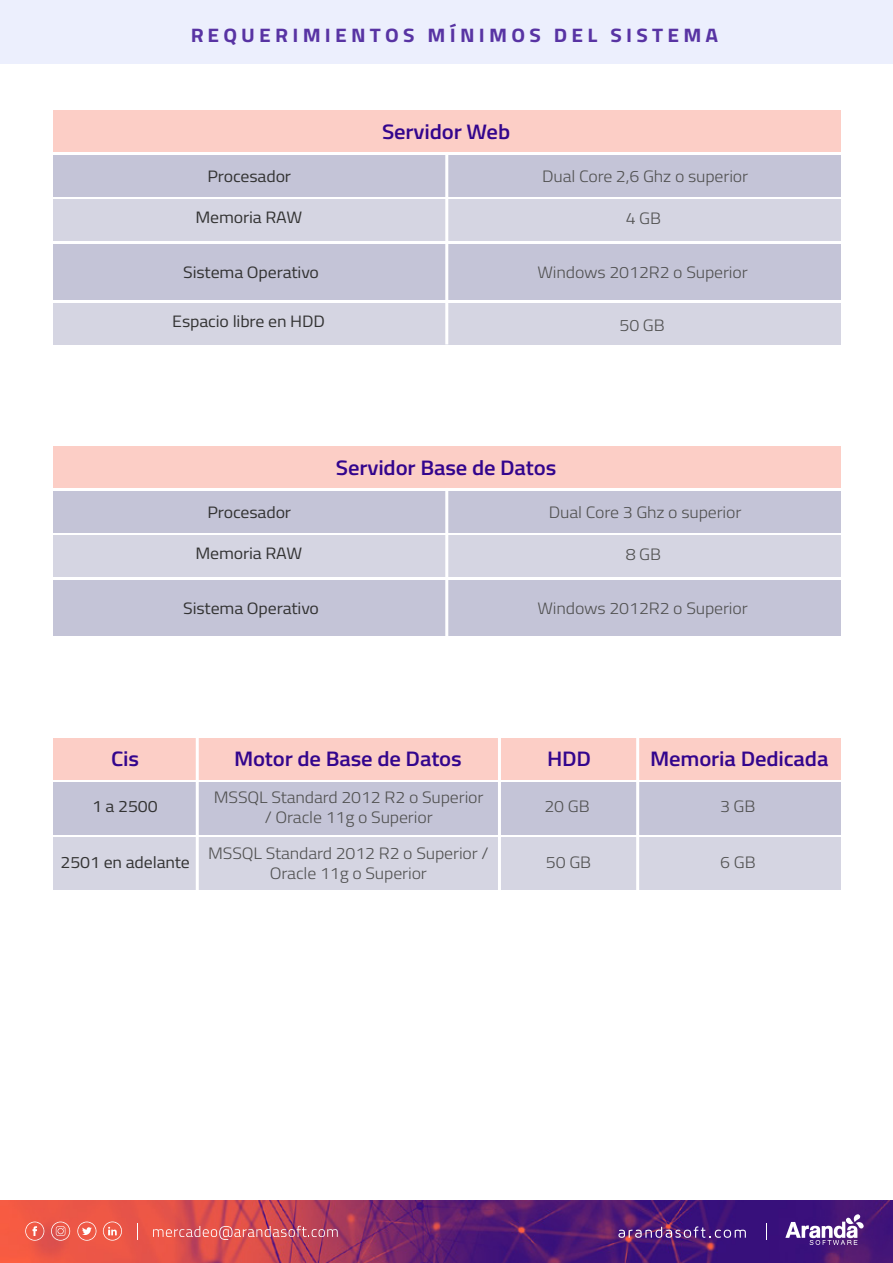
<style>
.page{position:relative;width:893px;height:1263px;background:#fff}
.page>*{position:absolute;margin:0;border:0;box-sizing:border-box;transform-origin:0 0}
.t1{font:600 21px "Titillium";letter-spacing:-.01em;color:#33058d;scale:1.08 1}
.t2{font:700 19.5px "Titillium";letter-spacing:.2em;color:#33058d;scale:1.08 1}
.t3{font:300 16.5px/19.8px "Titillium";letter-spacing:-.01em;color:#515151;text-align:center;scale:1.08 1}
.t4{font:16.5px "Titillium";letter-spacing:-.01em;color:#333;scale:1.08 1}
</style>
<div class="page">
<img style="left:0;top:1200px;width:893px;height:63px">
<div style="left:0;top:0;width:893px;height:63px;background:#eceffd"></div>
<svg style="left:25px;top:1221px;width:19px;height:20px"></svg>
<svg style="left:103px;top:1221px;width:19px;height:19px"></svg>
<svg style="left:77px;top:1221px;width:19px;height:20px"></svg>
<svg style="left:51px;top:1221px;width:19px;height:20px"></svg>
<svg style="left:137px;top:1223px;width:1px;height:17px"></svg>
<svg style="left:766px;top:1223px;width:1px;height:17px"></svg>
<svg style="left:618px;top:1226px;width:128px;height:12px;background:#6c438f"></svg>
<svg style="left:153px;top:1226px;width:185px;height:14px;background:#d5676c"></svg>
<svg style="left:785px;top:1214px;width:79px;height:31px"></svg>
<div style="left:53px;top:110px;width:788px;height:42px;background:#fccec6"></div>
<div style="left:53px;top:200px;width:788px;height:41px;background:#d5d5e2"></div>
<div style="left:53px;top:155px;width:788px;height:41px;background:#c4c4d7"></div>
<div style="left:53px;top:303px;width:788px;height:42px;background:#d5d5e2"></div>
<div style="left:53px;top:244px;width:788px;height:56px;background:#c4c4d7"></div>
<hr style="left:445px;top:152px;width:3px;height:192px;background:#fff">
<div style="left:53px;top:446px;width:788px;height:42px;background:#fccec6"></div>
<div style="left:53px;top:536px;width:788px;height:41px;background:#d5d5e2"></div>
<div style="left:53px;top:491px;width:788px;height:41px;background:#c4c4d7"></div>
<div style="left:53px;top:580px;width:788px;height:56px;background:#c4c4d7"></div>
<hr style="left:445px;top:488px;width:3px;height:156px;background:#fff">
<div style="left:53px;top:738px;width:788px;height:41px;background:#fccec6"></div>
<div style="left:53px;top:782px;width:788px;height:52px;background:#c4c4d7"></div>
<div style="left:53px;top:838px;width:788px;height:52px;background:#d5d5e2"></div>
<hr style="left:498px;top:735px;width:3px;height:164px;background:#fff">
<hr style="left:196px;top:735px;width:3px;height:164px;background:#fff">
<hr style="left:636px;top:735px;width:3px;height:164px;background:#fff">
<p class="t2" style="left:190px;top:20px;width:490px">REQUERIMIENTOS MÍNIMOS DEL SISTEMA</p>
<p class="t1" style="left:382px;top:115px;width:120px">Servidor Web</p>
<p class="t4" style="left:208px;top:164px;width:79px">Procesador</p>
<p class="t3" style="left:542px;top:166px;width:192px">Dual Core 2,6 Ghz o superior</p>
<p class="t4" style="left:196px;top:206px;width:100px">Memoria RAW</p>
<p class="t4" style="left:183px;top:260px;width:127px">Sistema Operativo</p>
<p class="t4" style="left:172px;top:309px;width:143px">Espacio libre en HDD</p>
<p class="t3" style="left:626px;top:207px;width:34px">4 GB</p>
<p class="t3" style="left:537px;top:261px;width:196px">Windows 2012R2 o Superior</p>
<p class="t3" style="left:619px;top:315px;width:43px">50 GB</p>
<p class="t1" style="left:336px;top:451px;width:206px">Servidor Base de Datos</p>
<p class="t4" style="left:208px;top:500px;width:79px">Procesador</p>
<p class="t3" style="left:549px;top:502px;width:180px">Dual Core 3 Ghz o superior</p>
<p class="t4" style="left:196px;top:542px;width:100px">Memoria RAW</p>
<p class="t4" style="left:183px;top:596px;width:127px">Sistema Operativo</p>
<p class="t3" style="left:626px;top:543px;width:34px">8 GB</p>
<p class="t3" style="left:537px;top:597px;width:196px">Windows 2012R2 o Superior</p>
<p class="t1" style="left:111px;top:743px;width:28px">Cis</p>
<p class="t1" style="left:234px;top:743px;width:212px">Motor de Base de Datos</p>
<p class="t1" style="left:547px;top:743px;width:42px">HDD</p>
<p class="t1" style="left:650px;top:743px;width:167px">Memoria Dedicada</p>
<p class="t4" style="left:92px;top:794px;width:62px">1 a 2500</p>
<p class="t3" style="left:214px;top:787px;width:251px">MSSQL Standard 2012 R2 o Superior / Oracle 11g o Superior</p>
<p class="t4" style="left:61px;top:850px;width:121px">2501 en adelante</p>
<p class="t3" style="left:544px;top:796px;width:43px">20 GB</p>
<p class="t3" style="left:720px;top:796px;width:34px">3 GB</p>
<p class="t3" style="left:208px;top:842px;width:261px">MSSQL Standard 2012 R2 o Superior /<br>Oracle 11g o Superior</p>
<p class="t3" style="left:546px;top:851px;width:43px">50 GB</p>
<p class="t3" style="left:720px;top:851px;width:34px">6 GB</p>
</div>
